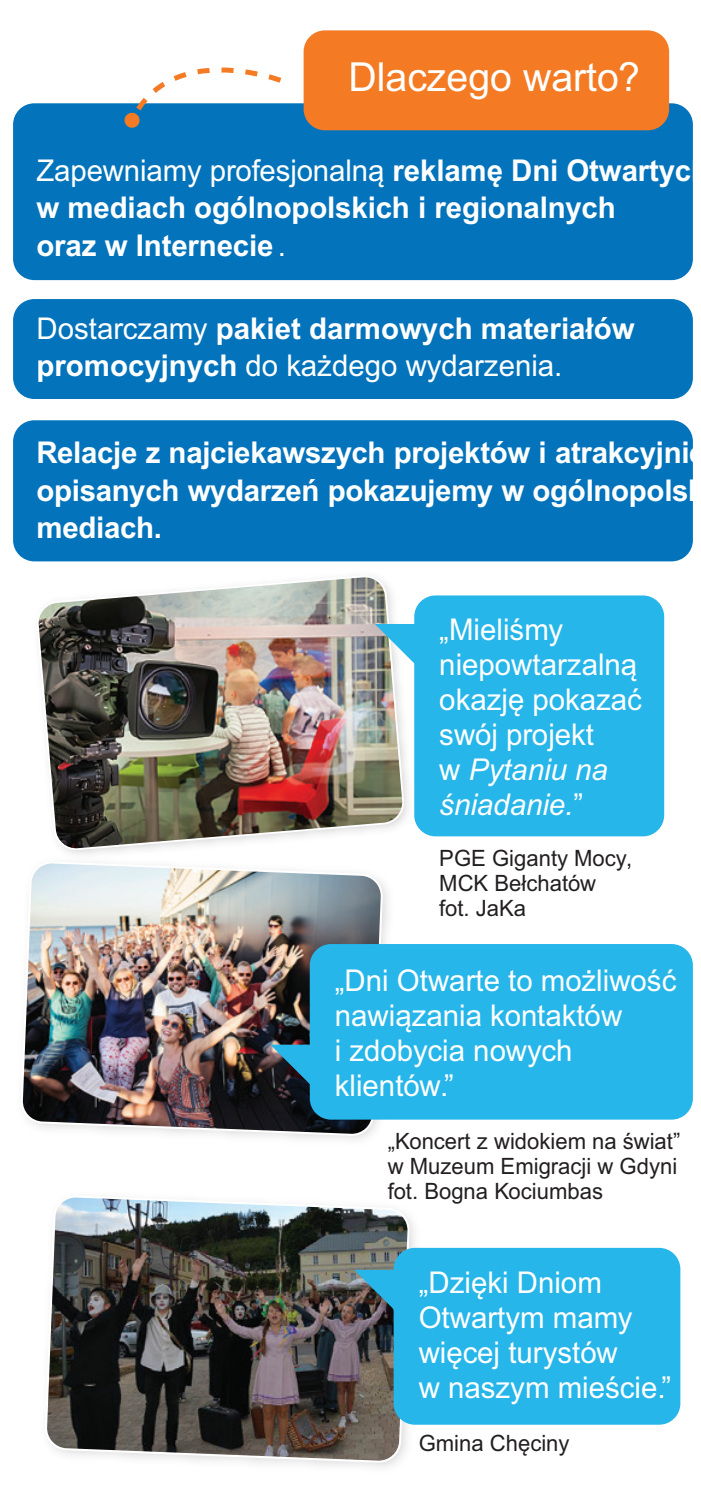
<style>
.page{position:relative;width:701px;height:1488px;background:#fff}
.page>*{position:absolute;margin:0;border:0;box-sizing:border-box;transform-origin:0 0}
.t1{font:40px "Arial";color:#fff}
.t2{font:700 30px/37.5px "Arial";letter-spacing:-.005em;color:#fff}
.t3{font:30px/35px "Arial";color:#fff}
.t4{font:22.5px/25px "Arial";color:#231f20}
.s1{font-weight:400}
.s2{font-style:italic}
</style>
<div class="page">
<img style="left:22px;top:873px;width:360px;height:241px">
<div style="left:309px;top:944px;width:383px;height:175px;background:#26b6ea;border-radius:21px"></div>
<svg style="left:270px;top:1044px;width:40px;height:42px"></svg>
<div style="left:13px;top:103px;width:679px;height:177px;background:#0373bb;border-radius:21px"></div>
<div style="left:13px;top:299px;width:679px;height:100px;background:#0373bb;border-radius:21px"></div>
<div style="left:303px;top:30px;width:365px;height:100px;background:#f47b23;border-radius:21px"></div>
<img style="left:13px;top:544px;width:435px;height:329px">
<img style="left:35px;top:573px;width:370px;height:279px">
<div style="left:414px;top:595px;width:249px;height:241px;background:#26b6ea;border-radius:21px"></div>
<svg style="left:374px;top:624px;width:41px;height:42px"></svg>
<svg style="left:123px;top:67px;width:162px;height:61px"></svg>
<img style="left:27px;top:1114px;width:563px;height:354px">
<img style="left:46px;top:1196px;width:364px;height:267px">
<div style="left:393px;top:1247px;width:286px;height:177px;background:#26b6ea;border-radius:21px"></div>
<svg style="left:354px;top:1269px;width:40px;height:42px"></svg>
<div style="left:13px;top:420px;width:679px;height:141px;background:#0373bb;border-radius:21px"></div>
<h1 class="t1" style="left:348px;top:62px;width:293px">Dlaczego warto?</h1>
<p class="t2" style="left:36px;top:154px;width:673px"><span class="s1">Zapewniamy profesjonalną</span> reklamę Dni Otwartych w mediach ogólnopolskich i regionalnych<br>oraz w Internecie <span class="s1">.</span></p>
<p class="t2" style="left:36px;top:312px;width:599px"><span class="s1">Dostarczamy</span> pakiet darmowych materiałów promocyjnych <span class="s1">do każdego wydarzenia.</span></p>
<p class="t2" style="left:36px;top:437px;width:670px;text-align:justify">Relacje z najciekawszych projektów i atrakcyjnie opisanych wydarzeń pokazujemy w ogólnopolsk mediach.</p>
<p class="t3" style="left:439px;top:615px;width:204px">„Mieliśmy niepowtarzalną okazję pokazać swój projekt<br>w <span class="s2">Pytaniu na śniadanie.</span>”</p>
<p class="t4" style="left:439px;top:847px;width:194px">PGE Giganty Mocy,<br>MCK Bełchatów fot. JaKa</p>
<p class="t3" style="left:334px;top:965px;width:343px">„Dni Otwarte to możliwość nawiązania kontaktów<br>i zdobycia nowych klientów.”</p>
<p class="t4" style="left:387px;top:1131px;width:294px">„Koncert z widokiem na świat” w Muzeum Emigracji w Gdyni fot. Bogna Kociumbas</p>
<p class="t3" style="left:418px;top:1268px;width:254px">„Dzięki Dniom<br>Otwartym mamy więcej turystów<br>w naszym mieście.”</p>
<p class="t4" style="left:418px;top:1433px;width:152px">Gmina Chęciny</p>
</div>
